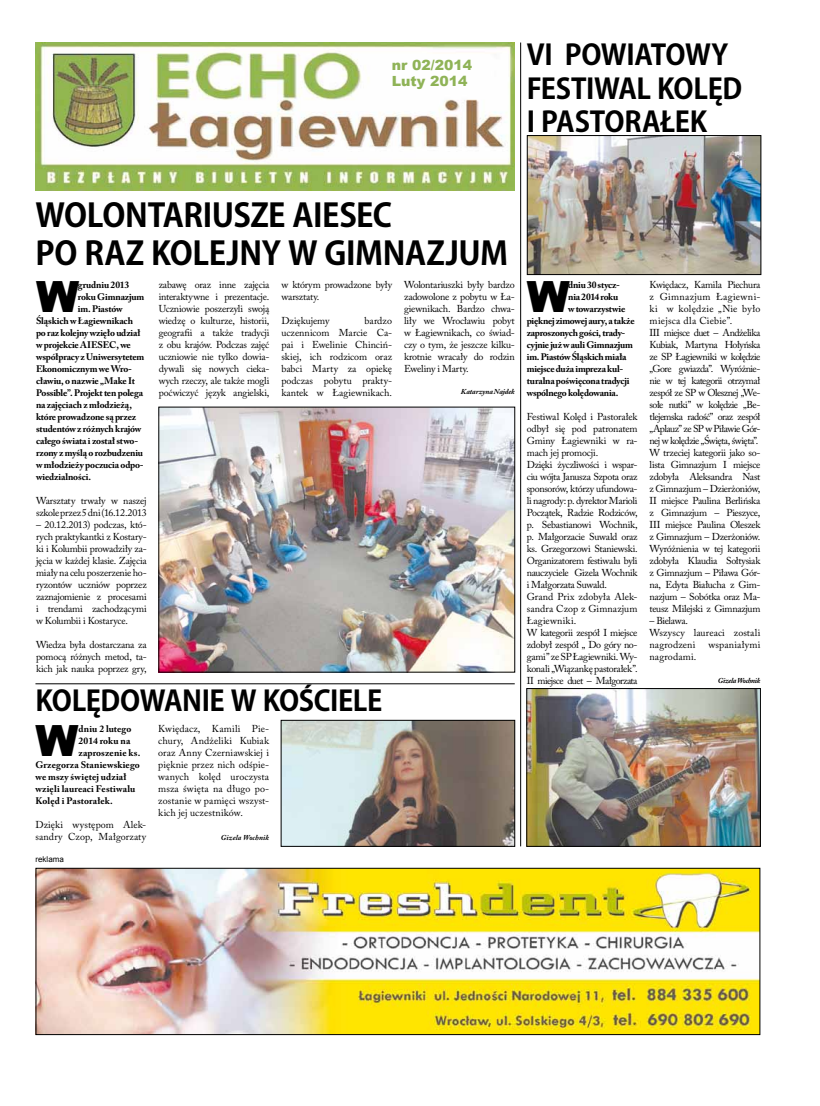
<style>
.page{position:relative;width:820px;height:1106px;background:#fff}
.page>*{position:absolute;margin:0;border:0;box-sizing:border-box;transform-origin:0 0}
.t1{font:900 43px "Arial";color:#000}
.t2{font:700 32px/38.4px "Koz Go Pr 6 N";letter-spacing:-.015em;color:#000}
.t3{font:700 28px "Koz Go Pr 6 N";letter-spacing:-.015em;color:#000}
.t4{font:900 14px/16.8px "Arial";color:#8fb357}
.t5{font:10px/12px "Adobe Caslon Pro";letter-spacing:-.025em;color:#000;text-align:justify}
.t6{font:10px/12px "Adobe Caslon Pro";letter-spacing:.01em;color:#000}
.t7{font:10px "Adobe Caslon Pro";letter-spacing:.02em;color:#000}
.t8{font:10px "Adobe Caslon Pro";letter-spacing:.015em;color:#000}
.t9{font:700 9.5px "Adobe Caslon Pro";letter-spacing:-.015em;color:#000}
.t10{font:700 9.5px "Adobe Caslon Pro";letter-spacing:.015em;color:#000}
.t11{font:700 9.5px "Adobe Caslon Pro";letter-spacing:.01em;color:#000}
.t12{font:700 9.5px "Adobe Caslon Pro";letter-spacing:.005em;color:#000}
.t13{font:8px "Arial";color:#000}
.t14{font:italic 700 7.5px "Adobe Caslon Pro";letter-spacing:-.015em;color:#000}
.t15{font:italic 700 7.5px "Adobe Caslon Pro";letter-spacing:-.04em;color:#000}
.t16{font:italic 700 7.5px "Adobe Caslon Pro";letter-spacing:.02em;color:#000}
</style>
<div class="page">
<img style="left:35px;top:43px;width:479px;height:148px">
<img style="left:37px;top:869px;width:721px;height:164px">
<div style="left:35px;top:867px;width:725px;height:168px;border:1px solid #000"></div>
<hr style="left:520px;top:43px;width:1px;height:803px;background:#000">
<img style="left:528px;top:137px;width:231px;height:136px">
<div style="left:526px;top:135px;width:235px;height:140px;border:1px solid #000"></div>
<img style="left:160px;top:408px;width:353px;height:262px">
<img style="left:528px;top:690px;width:230px;height:154px">
<div style="left:526px;top:688px;width:234px;height:158px;border:1px solid #000"></div>
<img style="left:282px;top:721px;width:231px;height:123px">
<div style="left:280px;top:719px;width:235px;height:127px;border:1px solid #000"></div>
<hr style="left:35px;top:683px;width:479px;height:1px;background:#000">
<h3 class="t4" style="left:392px;top:56px;width:82px">nr 02/2014<br>Luty 2014</h3>
<h3 class="t3" style="left:526px;top:39px;width:115px">VI POWIATO</h3>
<h3 class="t3" style="left:684px;top:39px;width:45px">WY</h3>
<h3 class="t3" style="left:526px;top:73px;width:28px">FESTI</h3>
<h3 class="t3" style="left:594px;top:73px;width:149px">WAL KOLĘD</h3>
<h3 class="t3" style="left:526px;top:106px;width:33px">I PASTORA</h3>
<h3 class="t3" style="left:660px;top:106px;width:31px">ŁEK</h3>
<h2 class="t2" style="left:35px;top:196px;width:274px">WOLONTARIUSZE AIESE</h2>
<h2 class="t2" style="left:35px;top:196px;width:474px;text-indent:337px">C<br>PO RAZ KOLEJNY W GIMNAZJUM</h2>
<h1 class="t1" style="left:36px;top:265px;width:45px">W</h1>
<p class="t9" style="left:78px;top:279px;width:53px">grudniu 2013</p>
<p class="t9" style="left:78px;top:291px;width:68px">roku Gimnazjum</p>
<p class="t9" style="left:78px;top:303px;width:46px">im. Piastów</p>
<p class="t9" style="left:36px;top:315px;width:98px">Śląskich w Łagiewnikach</p>
<p class="t9" style="left:36px;top:327px;width:106px">po raz kolejny wzięło udział</p>
<p class="t9" style="left:36px;top:339px;width:96px">w projekcie AIESEC, we</p>
<p class="t9" style="left:36px;top:351px;width:110px">współpracy z Uniwersytetem</p>
<p class="t9" style="left:36px;top:363px;width:97px">Ekonomicznym we Wro-</p>
<p class="t9" style="left:36px;top:375px;width:100px">cławiu, o nazwie „Make It</p>
<p class="t9" style="left:36px;top:387px;width:108px">Possible”. Projekt ten polega</p>
<p class="t9" style="left:36px;top:399px;width:97px">na zajęciach z młodzieżą,</p>
<p class="t9" style="left:36px;top:411px;width:102px">które prowadzone są przez</p>
<p class="t9" style="left:36px;top:423px;width:107px">studentów z różnych krajów</p>
<p class="t9" style="left:36px;top:435px;width:104px">całego świata i został stwo-</p>
<p class="t9" style="left:36px;top:447px;width:109px">rzony z myślą o rozbudzeniu</p>
<p class="t9" style="left:36px;top:459px;width:109px">w młodzieży poczucia odpo-</p>
<p class="t9" style="left:36px;top:471px;width:56px">wiedzialności.</p>
<p class="t5" style="left:36px;top:495px;width:112px">Warsztaty trwały w naszej szkole przez 5 dni (16.12.2013</p>
<p class="t5" style="left:36px;top:519px;width:112px">– 20.12.2013) podczas, któ&shy;rych praktykantki z Kostary&shy;ki i Kolumbii prowadziły za&shy;jęcia w każdej klasie. Zajęcia miały na celu poszerzenie ho&shy;ryzontów uczniów poprzez zaznajomienie z procesami i trendami zachodzącymi w Kolumbii i Kostaryce.</p>
<p class="t5" style="left:36px;top:639px;width:112px">Wiedza była dostarczana za pomocą różnych metod, ta&shy;kich jak nauka poprzez gry,</p>
<p class="t5" style="left:159px;top:279px;width:112px">zabawę oraz inne zajęcia interaktywne i prezentacje.<br>Uczniowie poszerzyli swoją wiedzę o kulturze, historii, geografii a także tradycji z obu krajów. Podczas zajęć uczniowie nie tylko dowia&shy;dywali się nowych cieka&shy;wych rzeczy, ale także mogli poćwiczyć język angielski,</p>
<p class="t5" style="left:281px;top:279px;width:112px">w którym prowadzone były warsztaty.</p>
<p class="t5" style="left:281px;top:315px;width:112px;text-indent:83px">bardzo uczennicom Marcie Ca&shy;pai i Ewelinie Chinciń&shy;skiej, ich rodzicom oraz babci Marty za opiekę podczas pobytu prakty&shy;kantek w Łagiewnikach.</p>
<p class="t5" style="left:281px;top:315px;width:50px">Dziękujemy</p>
<h3 class="t3" style="left:35px;top:685px;width:145px">KOLĘDOWANIE</h3>
<h3 class="t3" style="left:231px;top:685px;width:113px">W KOŚCIELE</h3>
<h1 class="t1" style="left:35px;top:709px;width:45px">W</h1>
<p class="t12" style="left:78px;top:723px;width:54px">dniu 2 lutego</p>
<p class="t12" style="left:78px;top:735px;width:53px">2014 roku na</p>
<p class="t11" style="left:78px;top:747px;width:63px">zaproszenie ks.</p>
<p class="t10" style="left:35px;top:759px;width:106px">Grzegorza Staniewskiego</p>
<p class="t10" style="left:35px;top:771px;width:93px">we mszy świętej udział</p>
<p class="t10" style="left:35px;top:783px;width:101px">wzięli laureaci Festiwalu</p>
<p class="t11" style="left:35px;top:795px;width:79px">Kolęd i Pastorałek.</p>
<p class="t6" style="left:35px;top:819px;width:112px">Dzięki występom Alek&shy;sandry Czop, Małgorzaty</p>
<p class="t13" style="left:35px;top:854px;width:30px">reklama</p>
<p class="t5" style="left:158px;top:723px;width:112px">Kwiędacz, Kamili Pie&shy;chury, Andżeliki Kubiak oraz Anny Czerniawskiej i pięknie przez nich odśpie&shy;wanych kolęd uroczysta msza święta na długo po&shy;zostanie w pamięci wszyst&shy;kich jej uczestników.</p>
<p class="t16" style="left:221px;top:833px;width:50px">Gizela Wochnik</p>
<p class="t5" style="left:404px;top:279px;width:112px">Wolontariuszki były bardzo zadowolone z pobytu w Ła&shy;giewnikach. Bardzo chwa&shy;liły we Wrocławiu pobyt w Łagiewnikach, co świad&shy;czy o tym, że jeszcze kilku&shy;krotnie wracały do rodzin Eweliny i Marty.</p>
<p class="t14" style="left:461px;top:387px;width:55px">Katarzyna Najdek</p>
<h1 class="t1" style="left:526px;top:265px;width:45px">W</h1>
<p class="t9" style="left:568px;top:279px;width:53px">dniu 30 stycz-</p>
<p class="t9" style="left:568px;top:291px;width:52px">nia 2014 roku</p>
<p class="t9" style="left:568px;top:303px;width:59px">w towarzystwie</p>
<p class="t9" style="left:526px;top:315px;width:109px">pięknej zimowej aury, a także</p>
<p class="t9" style="left:526px;top:327px;width:100px">zaproszonych gości, trady-</p>
<p class="t9" style="left:526px;top:339px;width:108px">cyjnie już w auli Gimnazjum</p>
<p class="t9" style="left:526px;top:351px;width:101px">im. Piastów Śląskich miała</p>
<p class="t9" style="left:526px;top:363px;width:98px">miejsce duża impreza kul-</p>
<p class="t9" style="left:526px;top:375px;width:104px">turalna poświęcona tradycji</p>
<p class="t9" style="left:526px;top:387px;width:93px">wspólnego kolędowania.</p>
<p class="t5" style="left:526px;top:411px;width:112px;text-align:left">Festiwal Kolęd i Pastorałek odbył się pod patronatem<br>Gminy Łagiewniki w ra&shy;mach jej promocji.<br>Dzięki życzliwości i wspar&shy;ciu wójta Janusza Szpota oraz sponsorów, którzy ufundowa&shy;li nagrody: p. dyrektor Marioli<br>Początek, Radzie Rodziców, p. Sebastianowi Wochnik, p. Małgorzacie Suwald oraz ks. Grzegorzowi Staniewski.<br>Organizatorem festiwalu byli nauczyciele Gizela Wochnik i Małgorzata Suwald.<br>Grand Prix zdobyła Alek&shy;sandra Czop z Gimnazjum<br>Łagiewniki.<br>W kategorii zespół I miejsce zdobył zespół „ Do góry no&shy;gami” ze SP Łagiewniki. Wy&shy;konali „Wiązankę pastorałek”.<br>II miejsce duet – Małgorzata</p>
<p class="t5" style="left:649px;top:279px;width:112px;text-align:left">Kwiędacz, Kamila Piechura z Gimnazjum Łagiewni&shy;ki w kolędzie „Nie było miejsca dla Ciebie”.<br>III miejsce duet – Andżelika<br>Kubiak, Martyna Hołyńska ze SP Łagiewniki w kolędzie „Gore gwiazda”. Wyróżnie&shy;nie w tej kategorii otrzymał zespół ze SP w Olesznej „We&shy;sołe nutki” w kolędzie „Be&shy;tlejemska radość” oraz zespół „Aplauz” ze SP w Piławie Gór&shy;nej w kolędzie „Święta, święta”.<br>W trzeciej kategorii jako so&shy;lista Gimnazjum I miejsce zdobyła Aleksandra Nast z Gimnazjum – Dzierżoniów,<br>II miejsce Paulina Berlińska z Gimnazjum – Pieszyce,<br>III miejsce Paulina Oleszek z Gimnazjum – Dzerżoniów.<br>Wyróżnienia w tej kategorii zdobyła Klaudia Sołtysiak z Gimnazjum – Piława Gór&shy;na, Edyta Białucha z Gim&shy;nazjum – Sobótka oraz Ma&shy;teusz Milejski z Gimnazjum</p>
<p class="t6" style="left:649px;top:615px;width:112px">– Bielawa.<br>Wszyscy laureaci zostali nagrodzeni</p>
<p class="t7" style="left:708px;top:639px;width:53px">wspaniałymi</p>
<p class="t8" style="left:649px;top:651px;width:48px">nagrodami.</p>
<p class="t15" style="left:717px;top:676px;width:44px">Gizela Wochnik</p>
</div>
